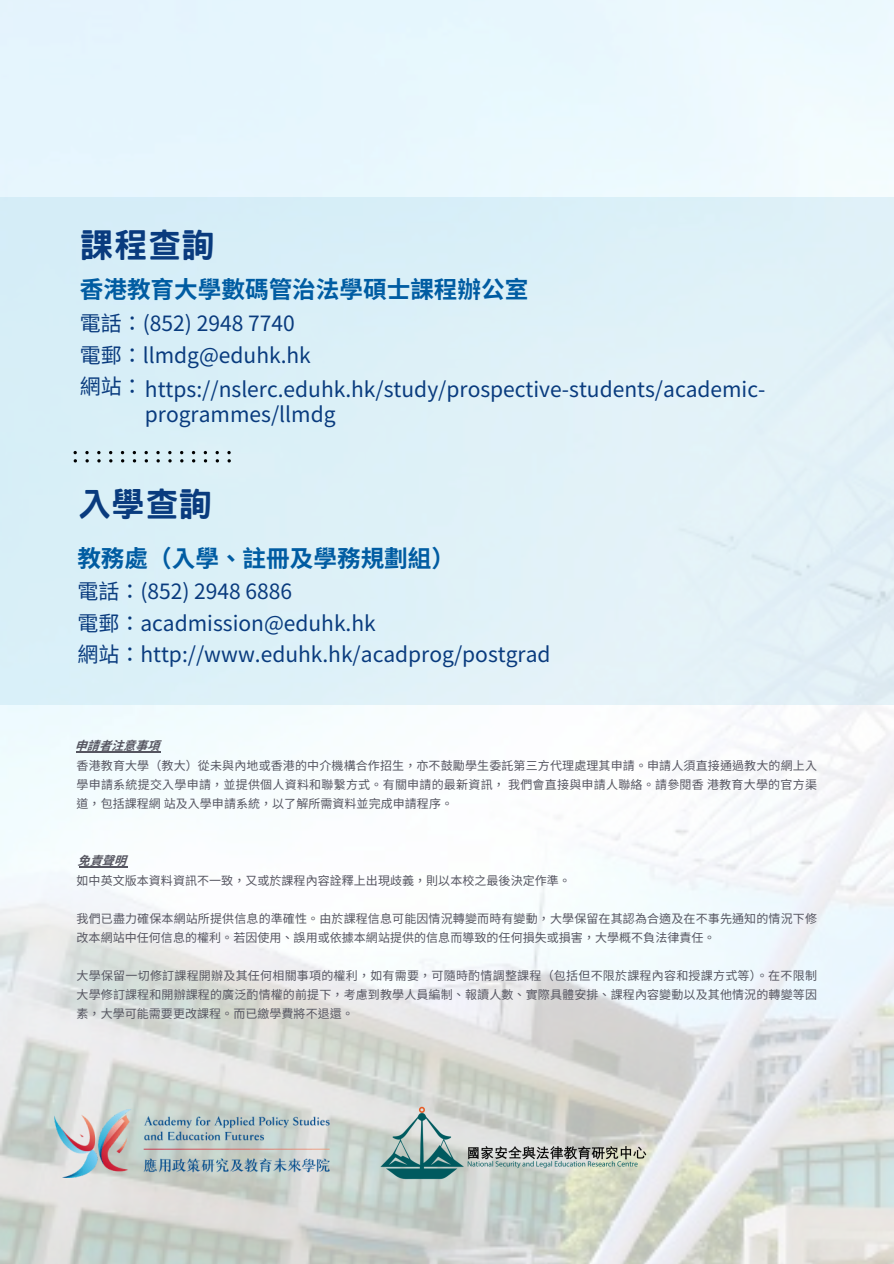
<style>
.page{position:relative;width:894px;height:1264px;background:#fff}
.page>*{position:absolute;margin:0;border:0;box-sizing:border-box;transform-origin:0 0}
.t1{font:800 33.75px "Han Wang Hei";color:#093b7e}
.t2{font:700 23.55px "Source Han Sans SC";color:#005ca2}
.t3{font:21px/31.5px "Source Han Sans SC";color:#093b7e}
.t4{font:12px/19px "Source Han Sans SC";letter-spacing:.01em;color:#555560;text-align:justify}
.t5{font:700 12px "Source Han Sans SC";letter-spacing:.005em;color:#555560}
</style>
<div class="page">
<img style="left:0;top:0;width:893px;height:1263px">
<div style="left:0;top:197px;width:893px;height:507px;background:#ddf0f7"></div>
<svg style="left:73px;top:451px;width:4px;height:11px"></svg>
<svg style="left:85px;top:451px;width:4px;height:11px"></svg>
<svg style="left:97px;top:451px;width:4px;height:11px"></svg>
<svg style="left:109px;top:451px;width:3px;height:11px"></svg>
<svg style="left:121px;top:451px;width:3px;height:11px"></svg>
<svg style="left:133px;top:451px;width:3px;height:11px"></svg>
<svg style="left:144px;top:451px;width:4px;height:11px"></svg>
<svg style="left:156px;top:451px;width:4px;height:11px"></svg>
<svg style="left:168px;top:451px;width:4px;height:11px"></svg>
<svg style="left:180px;top:451px;width:3px;height:11px"></svg>
<svg style="left:192px;top:451px;width:3px;height:11px"></svg>
<svg style="left:204px;top:451px;width:3px;height:11px"></svg>
<svg style="left:215px;top:451px;width:4px;height:11px"></svg>
<svg style="left:227px;top:451px;width:4px;height:11px"></svg>
<img style="left:55px;top:1109px;width:274px;height:68px">
<img style="left:373px;top:1099px;width:288px;height:88px">
<hr style="left:77px;top:751px;width:84px;height:1px;background:#555560">
<hr style="left:79px;top:866px;width:48px;height:1px;background:#555560">
<p class="t1" style="left:80px;top:228px;width:136px">課程查詢</p>
<h3 class="t2" style="left:80px;top:270px;width:450px">香港教育大學數碼管治法學碩士課程辦公室</h3>
<h1 class="t3" style="left:80px;top:306px;width:232px">電話： (852) 2948 7740電郵： llmdg@eduhk.hk網站：</h1>
<p class="t3" style="left:145px;top:375px;width:621px;line-height:24.8px">https://nslerc.eduhk.hk/study/prospective-students/academic&shy;programmes/llmdg</p>
<h2 class="t1" style="left:77px;top:486px;width:136px">入學查詢</h2>
<h1 class="t2" style="left:77px;top:539px;width:379px">教務處（入學、 註冊及學務規劃組）</h1>
<h3 class="t3" style="left:77px;top:574px;width:474px">電話： (852) 2948 6886<br>電郵： acadmission@eduhk.hk<br>網站： http://www.eduhk.hk/acadprog/postgrad</h3>
<h2 class="t5" style="left:77px;top:739px;width:86px">申請者注意事項</h2>
<h3 class="t4" style="left:77px;top:755px;width:740px">香港教育大學（教大）從未與內地或香港的中介機構合作招生， 亦不鼓勵學生委託第三方代理處理其申請。 申請人須直接通過教大的網上入學申請系統提交入學申請， 並提供個人資料和聯繫方式。 有關申請的最新資訊， 我們會直接與申請人聯絡。 請參閱香港教育大學的官方渠道， 包括課程網站及入學申請系統， 以了解所需資料並完成申請程序。</h3>
<p class="t5" style="left:79px;top:854px;width:50px">免責聲明</p>
<p class="t4" style="left:77px;top:870px;width:487px">如中英文版本資料資訊不一致， 又或於課程內容詮釋上出現歧義， 則以本校之最後決定作準。</p>
<p class="t4" style="left:77px;top:908px;width:741px">我們已盡力確保本網站所提供信息的準確性。 由於課程信息可能因情況轉變而時有變動， 大學保留在其認為合適及在不事先通知的情況下修改本網站中任何信息的權利。 若因使用、 誤用或依據本網站提供的信息而導致的任何損失或損害， 大學概不負法律責任。</p>
<p class="t4" style="left:77px;top:965px;width:741px">大學保留一切修訂課程開辦及其任何相關事項的權利， 如有需要， 可隨時酌情調整課程（包括但不限於課程內容和授課方式等）。 在不限制大學修訂課程和開辦課程的廣泛酌情權的前提下， 考慮到教學人員編制、 報讀人數、 實際具體安排、 課程內容變動以及其他情況的轉變等因素， 大學可能需要更改課程。 而已繳學費將不退還。</p>
</div>
